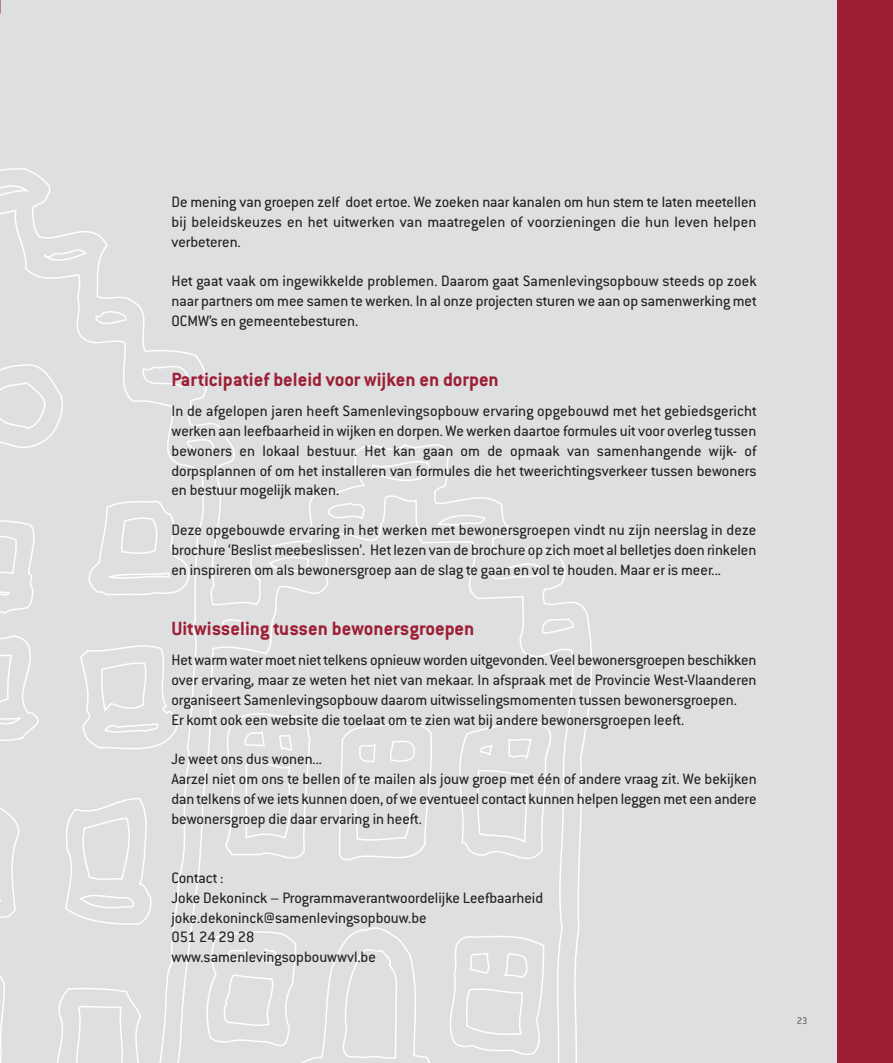
<style>
.page{position:relative;width:893px;height:1063px;background:#dedfe0}
.page>*{position:absolute;margin:0;border:0;box-sizing:border-box;transform-origin:0 0}
.t1{font:700 21px "Conduit ITC";color:#9d1f35}
.t2{font:16.5px/19.8px "Conduit ITC";color:#231f20;text-align:justify}
.t3{font:10.5px "Conduit ITC";color:#58595b}
</style>
<div class="page">
<svg style="left:205px;top:492px;width:372px;height:571px"></svg>
<svg style="left:0;top:208px;width:205px;height:855px"></svg>
<svg style="left:54px;top:987px;width:91px;height:76px"></svg>
<svg style="left:337px;top:945px;width:61px;height:114px"></svg>
<svg style="left:443px;top:932px;width:102px;height:124px"></svg>
<svg style="left:205px;top:930px;width:92px;height:118px"></svg>
<svg style="left:0;top:806px;width:37px;height:116px"></svg>
<svg style="left:64px;top:797px;width:88px;height:129px"></svg>
<svg style="left:338px;top:720px;width:96px;height:148px"></svg>
<svg style="left:451px;top:717px;width:102px;height:155px"></svg>
<svg style="left:210px;top:710px;width:102px;height:158px"></svg>
<svg style="left:79px;top:641px;width:101px;height:115px"></svg>
<svg style="left:0;top:633px;width:41px;height:111px"></svg>
<svg style="left:541px;top:618px;width:34px;height:17px"></svg>
<svg style="left:221px;top:618px;width:35px;height:21px"></svg>
<svg style="left:489px;top:554px;width:57px;height:33px"></svg>
<svg style="left:0;top:515px;width:38px;height:100px"></svg>
<svg style="left:268px;top:555px;width:42px;height:19px"></svg>
<svg style="left:88px;top:500px;width:102px;height:97px"></svg>
<svg style="left:436px;top:513px;width:51px;height:15px"></svg>
<svg style="left:327px;top:502px;width:39px;height:21px"></svg>
<svg style="left:372px;top:461px;width:58px;height:20px"></svg>
<svg style="left:186px;top:435px;width:29px;height:19px"></svg>
<svg style="left:0;top:362px;width:65px;height:89px"></svg>
<svg style="left:141px;top:359px;width:49px;height:34px"></svg>
<svg style="left:94px;top:310px;width:34px;height:18px"></svg>
<svg style="left:42px;top:245px;width:46px;height:20px"></svg>
<svg style="left:0;top:185px;width:29px;height:11px"></svg>
<div style="left:837px;top:0;width:56px;height:1063px;background:#9d1f35"></div>
<p class="t2" style="left:171px;top:194px;width:587px">De mening van groepen zelf doet ertoe. We zoeken naar kanalen om hun stem te laten meetellen bij beleidskeuzes en het uitwerken van maatregelen of voorzieningen die hun leven helpen verbeteren.</p>
<p class="t2" style="left:171px;top:273px;width:587px">Het gaat vaak om ingewikkelde problemen. Daarom gaat Samenlevingsopbouw steeds op zoek naar partners om mee samen te werken. In al onze projecten sturen we aan op samenwerking met OCMW’s en gemeentebesturen.</p>
<p class="t1" style="left:171px;top:373px;width:329px">Participatief beleid voor wijken en dorpen</p>
<p class="t2" style="left:171px;top:403px;width:587px">In de afgelopen jaren heeft Samenlevingsopbouw ervaring opgebouwd met het gebiedsgericht werken aan leefbaarheid in wijken en dorpen. We werken daartoe formules uit voor overleg tussen bewoners en lokaal bestuur. Het kan gaan om de opmaak van samenhangende wijk- of dorpsplannen of om het installeren van formules die het tweerichtingsverkeer tussen bewoners en bestuur mogelijk maken.</p>
<p class="t2" style="left:171px;top:522px;width:586px">Deze opgebouwde ervaring in het werken met bewonersgroepen vindt nu zijn neerslag in deze brochure ‘Beslist meebeslissen’. Het lezen van de brochure op zich moet al belletjes doen rinkelen en inspireren om als bewonersgroep aan de slag te gaan en vol te houden. Maar er is meer...</p>
<p class="t1" style="left:171px;top:622px;width:304px">Uitwisseling tussen bewonersgroepen</p>
<p class="t2" style="left:171px;top:652px;width:587px;text-align:left">Het warm water moet niet telkens opnieuw worden uitgevonden. Veel bewonersgroepen beschikken over ervaring, maar ze weten het niet van mekaar. In afspraak met de Provincie West-Vlaanderen organiseert Samenlevingsopbouw daarom uitwisselingsmomenten tussen bewonersgroepen.<br>Er komt ook een website die toelaat om te zien wat bij andere bewonersgroepen leeft.</p>
<p class="t2" style="left:171px;top:751px;width:587px;text-align:left">Je weet ons dus wonen...<br>Aarzel niet om ons te bellen of te mailen als jouw groep met één of andere vraag zit. We bekijken dan telkens of we iets kunnen doen, of we eventueel contact kunnen helpen leggen met een andere bewonersgroep die daar ervaring in heeft.</p>
<p class="t2" style="left:171px;top:870px;width:373px;text-align:left">Contact :<br>Joke Dekoninck – Programmaverantwoordelijke Leefbaarheid joke.dekoninck@samenlevingsopbouw.be<br>051 24 29 28<br>www.samenlevingsopbouwwvl.be</p>
<p class="t3" style="left:797px;top:1017px;width:12px">23</p>
</div>
